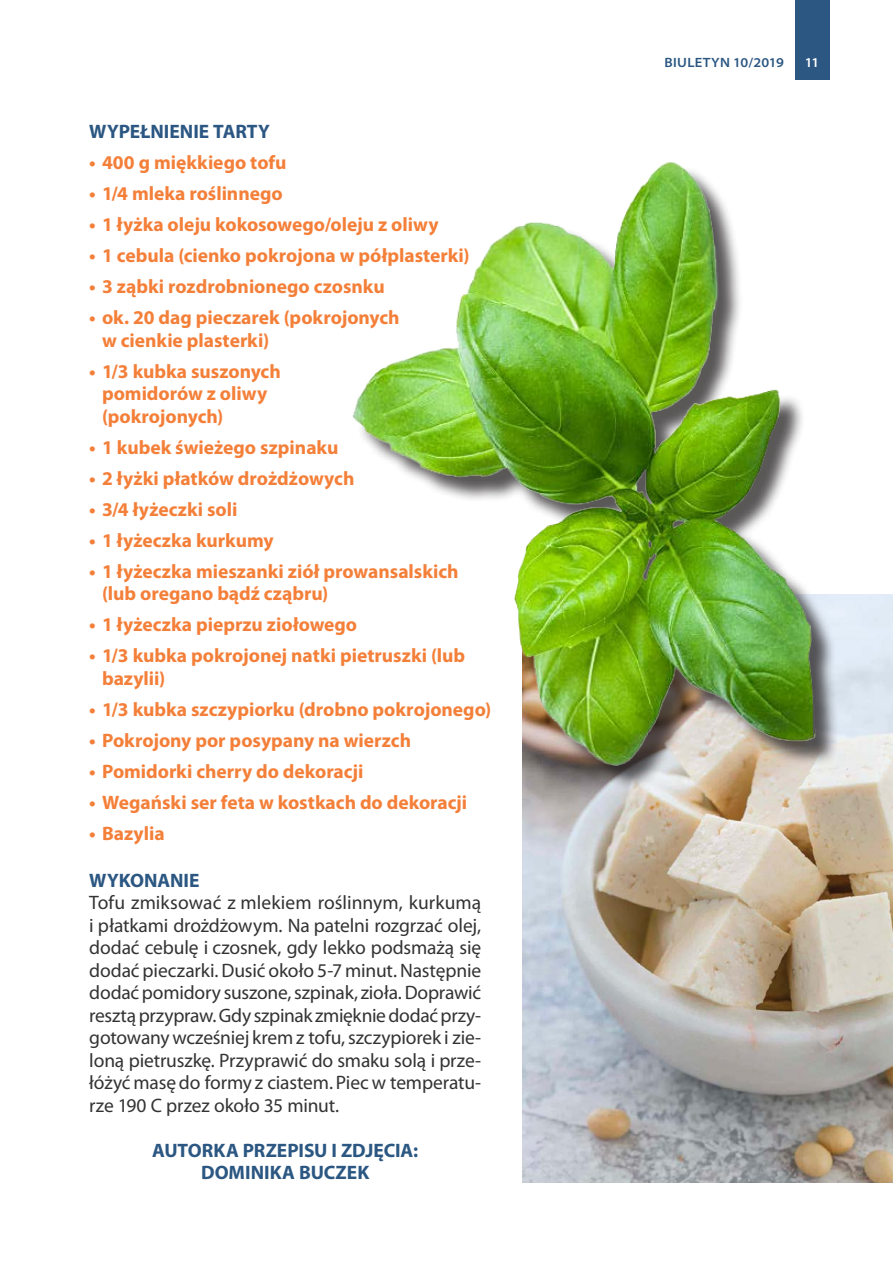
<style>
.page{position:relative;width:893px;height:1263px;background:#fff}
.page>*{position:absolute;margin:0;border:0;box-sizing:border-box;transform-origin:0 0}
._41__przepis_składni{font:700 19.5px/22.5px "Myriad Pro";color:#f47f39}
._01__tp_Biuletyn{font:19.5px/22.5px "Myriad Pro";letter-spacing:-.005em;color:#333;text-align:justify}
._04__autor_Biuletyn{font:700 19.5px/22.5px "Myriad Pro";color:#2b5782;text-align:center}
._01__tp_Biuletyn-2{font:700 19.5px "Myriad Pro";color:#2b5782}
.t1{font:600 semi-expanded 13.5px "Myriad Pro";letter-spacing:.02em;color:#2b5782}
.t2{font:600 semi-expanded 13.5px "Myriad Pro";color:#fff}
</style>
<div class="page">
<div style="left:795px;top:0;width:34px;height:80px;background:#2b5782"></div>
<img style="left:522px;top:594px;width:371px;height:588px">
<img style="left:353px;top:162px;width:514px;height:637px">
<p class="_01__tp_Biuletyn-2" style="left:89px;top:119px;width:182px">WYPEŁNIENIE TARTY</p>
<p class="_41__przepis_składni" style="left:89px;top:150px;width:199px">• 400 g miękkiego tofu</p>
<p class="_41__przepis_składni" style="left:89px;top:181px;width:195px">• 1/4 mleka roślinnego</p>
<p class="_41__przepis_składni" style="left:89px;top:212px;width:351px">• 1 łyżka oleju kokosowego/oleju z oliwy</p>
<p class="_41__przepis_składni" style="left:89px;top:243px;width:382px">• 1 cebula (cienko pokrojona w półplasterki)</p>
<p class="_41__przepis_składni" style="left:89px;top:274px;width:297px">• 3 ząbki rozdrobnionego czosnku</p>
<p class="_41__przepis_składni" style="left:102px;top:306px;width:299px;text-indent:-13px">• ok. 20 dag pieczarek (pokrojonych w cienkie plasterki)</p>
<p class="_41__przepis_składni" style="left:102px;top:359px;width:180px;text-indent:-13px">• 1/3 kubka suszonych pomidorów z oliwy (pokrojonych)</p>
<p class="_41__przepis_składni" style="left:89px;top:435px;width:251px">• 1 kubek świeżego szpinaku</p>
<p class="_41__przepis_składni" style="left:89px;top:466px;width:267px">• 2 łyżki płatków drożdżowych</p>
<p class="_41__przepis_składni" style="left:89px;top:497px;width:150px">• 3/4 łyżeczki soli</p>
<p class="_41__przepis_składni" style="left:89px;top:528px;width:186px">• 1 łyżeczka kurkumy</p>
<p class="_41__przepis_składni" style="left:102px;top:559px;width:358px;text-indent:-13px">• 1 łyżeczka mieszanki ziół prowansalskich (lub oregano bądź cząbru)</p>
<p class="_41__przepis_składni" style="left:89px;top:613px;width:269px">• 1 łyżeczka pieprzu ziołowego</p>
<p class="_41__przepis_składni" style="left:102px;top:644px;width:365px;text-indent:-13px">• 1/3 kubka pokrojonej natki pietruszki (lub bazylii)</p>
<p class="_41__przepis_składni" style="left:89px;top:697px;width:404px">• 1/3 kubka szczypiorku (drobno pokrojonego)</p>
<p class="_41__przepis_składni" style="left:89px;top:728px;width:323px">• Pokrojony por posypany na wierzch</p>
<p class="_41__przepis_składni" style="left:89px;top:759px;width:276px">• Pomidorki cherry do dekoracji</p>
<p class="_41__przepis_składni" style="left:89px;top:790px;width:379px">• Wegański ser feta w kostkach do dekoracji</p>
<p class="_41__przepis_składni" style="left:89px;top:821px;width:77px">• Bazylia</p>
<p class="_01__tp_Biuletyn-2" style="left:89px;top:867px;width:112px">WYKONANIE</p>
<p class="_01__tp_Biuletyn" style="left:89px;top:891px;width:393px">Tofu zmiksować z mlekiem roślinnym, kurkumą i płatkami drożdżowym. Na patelni rozgrzać olej, dodać cebulę i czosnek, gdy lekko podsmażą się dodać pieczarki. Dusić około 5-7 minut. Następnie dodać pomidory suszone, szpinak, zioła. Doprawić resztą przypraw. Gdy szpinak zmięknie dodać przy&shy;gotowany wcześniej krem z tofu, szczypiorek i zie&shy;loną pietruszkę. Przyprawić do smaku solą i prze&shy;łóżyć masę do formy z ciastem. Piec w temperatu&shy;rze 190 C przez około 35 minut.</p>
<p class="_04__autor_Biuletyn" style="left:152px;top:1138px;width:268px">AUTORKA PRZEPISU I ZDJĘCIA:<br>DOMINIKA BUCZEK</p>
<p class="t1" style="left:665px;top:54px;width:121px">BIULETYN 10/2019</p>
<p class="t2" style="left:805px;top:54px;width:16px">11</p>
</div>
